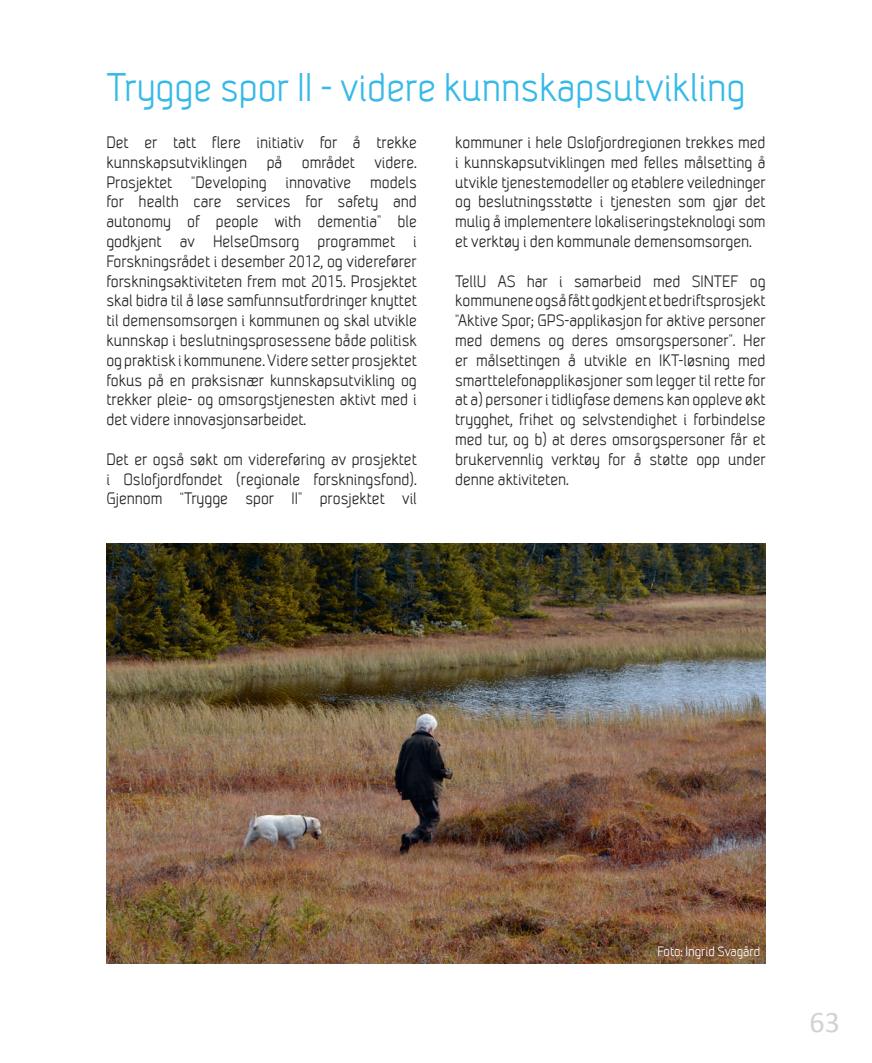
<style>
.page{position:relative;width:872px;height:1063px;background:#fff}
.page>*{position:absolute;margin:0;border:0;box-sizing:border-box;transform-origin:0 0}
.t1{font:39.75px "SINTEF";color:#35bae8}
.t2{font:30px "Calibri";color:#d1d2d4}
.t3{font:16.5px/19.8px "SINTEF";color:#231f20;text-align:justify}
.t4{font:13.5px "SINTEF";color:#fff}
</style>
<div class="page">
<img style="left:106px;top:543px;width:659px;height:420px">
<h1 class="t1" style="left:106px;top:65px;width:640px">Trygge spor II - videre kunnskapsutvikling</h1>
<p class="t3" style="left:106px;top:132px;width:312px">Det er tatt flere initiativ for å trekke kunnskapsutviklingen på området videre.<br>Prosjektet “Developing innovative models for health care services for safety and autonomy of people with dementia” ble godkjent av HelseOmsorg programmet i Forskningsrådet i desember 2012, og viderefører forskningsaktiviteten frem mot 2015. Prosjektet skal bidra til å løse samfunnsutfordringer knyttet til demensomsorgen i kommunen og skal utvikle kunnskap i beslutningsprosessene både politisk og praktisk i kommunene. Videre setter prosjektet fokus på en praksisnær kunnskapsutvikling og trekker pleie- og omsorgstjenesten aktivt med i det videre innovasjonsarbeidet.</p>
<p class="t3" style="left:106px;top:449px;width:312px">Det er også søkt om videreføring av prosjektet i Oslofjordfondet (regionale forskningsfond).<br>Gjennom “Trygge spor II” prosjektet vil</p>
<p class="t3" style="left:455px;top:132px;width:312px">kommuner i hele Oslofjordregionen trekkes med i kunnskapsutviklingen med felles målsetting å utvikle tjenestemodeller og etablere veiledninger og beslutningsstøtte i tjenesten som gjør det mulig å implementere lokaliseringsteknologi som et verktøy i den kommunale demensomsorgen.</p>
<p class="t3" style="left:455px;top:271px;width:312px">TellU AS har i samarbeid med SINTEF og kommunene også fått godkjent et bedriftsprosjekt “Aktive Spor; GPS-applikasjon for aktive personer med demens og deres omsorgspersoner”. Her er målsettingen å utvikle en IKT-løsning med smarttelefonapplikasjoner som legger til rette for at a) personer i tidligfase demens kan oppleve økt trygghet, frihet og selvstendighet i forbindelse med tur, og b) at deres omsorgspersoner får et brukervennlig verktøy for å støtte opp under denne aktiviteten.</p>
<p class="t4" style="left:657px;top:944px;width:104px">Foto: Ingrid Svagård</p>
<h2 class="t2" style="left:809px;top:1003px;width:32px">63</h2>
</div>
